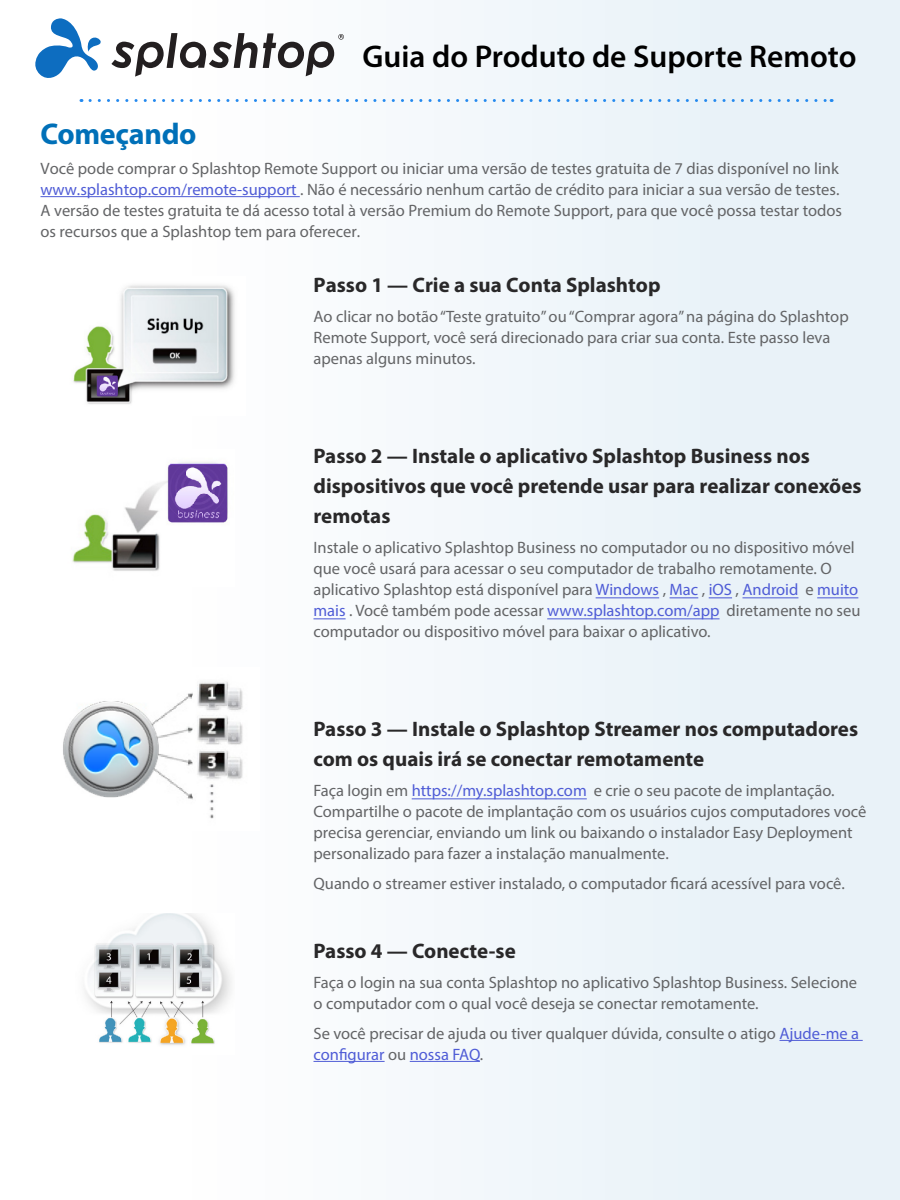
<style>
.page{position:relative;width:900px;height:1200px;background:#fff}
.page>*{position:absolute;margin:0;border:0;box-sizing:border-box;transform-origin:0 0}
.t1{font:600 31.5px "Myriad Pro";color:#000}
.t2{font:700 30px "Myriad Pro";letter-spacing:-.01em;color:#0070b8}
.t3{font:700 21px/30px "Myriad Pro";color:#292829}
.t4{font:16.5px/21px "Myriad Pro";color:#636466}
.s1{color:#4f5cd6}
</style>
<div class="page">
<div style="left:171px;top:0;width:729px;height:1200px;background:linear-gradient(to right,#fefefe,#e5f0f7)"></div>
<svg style="left:90px;top:99px;width:742px;height:3px"></svg>
<svg style="left:111px;top:33px;width:233px;height:44px"></svg>
<svg style="left:35px;top:18px;width:66px;height:60px"></svg>
<hr style="left:40px;top:196px;width:260px;height:1px;background:#4f5cd6">
<hr style="left:780px;top:1040px;width:83px;height:1px;background:#4f5cd6">
<hr style="left:314px;top:1061px;width:71px;height:1px;background:#4f5cd6">
<hr style="left:410px;top:1061px;width:70px;height:1px;background:#4f5cd6">
<img style="left:73px;top:276px;width:173px;height:140px">
<img style="left:84px;top:914px;width:150px;height:141px">
<img style="left:72px;top:449px;width:162px;height:138px">
<img style="left:63px;top:667px;width:197px;height:163px">
<hr style="left:596px;top:597px;width:63px;height:1px;background:#4f5cd6">
<svg style="left:670px;top:597px;width:28px;height:1px"></svg>
<svg style="left:709px;top:597px;width:23px;height:1px"></svg>
<hr style="left:742px;top:597px;width:56px;height:1px;background:#4f5cd6">
<hr style="left:817px;top:597px;width:41px;height:1px;background:#4f5cd6">
<hr style="left:314px;top:618px;width:32px;height:1px;background:#4f5cd6">
<hr style="left:547px;top:618px;width:173px;height:1px;background:#4f5cd6">
<hr style="left:412px;top:798px;width:175px;height:1px;background:#4f5cd6">
<h1 class="t1" style="left:363px;top:37px;width:495px">Guia do Produto de Suporte Remoto</h1>
<p class="t2" style="left:40px;top:114px;width:158px">Começando</p>
<p class="t4" style="left:40px;top:158px;width:803px">Você pode comprar o Splashtop Remote Support ou iniciar uma versão de testes gratuita de 7 dias disponível no link <span class="s1">www.splashtop.com/remote-support</span> . Não é necessário nenhum cartão de crédito para iniciar a sua versão de testes.<br>A versão de testes gratuita te dá acesso total à versão Premium do Remote Support, para que você possa testar todos os recursos que a Splashtop tem para oferecer.</p>
<p class="t3" style="left:314px;top:269px;width:349px">Passo 1 — Crie a sua Conta Splashtop</p>
<p class="t4" style="left:314px;top:305px;width:537px">Ao clicar no botão “Teste gratuito” ou “Comprar agora” na página do Splashtop<br>Remote Support, você será direcionado para criar sua conta. Este passo leva apenas alguns minutos.</p>
<p class="t3" style="left:314px;top:440px;width:550px">Passo 2 — Instale o aplicativo Splashtop Business nos dispositivos que você pretende usar para realizar conexões remotas</p>
<p class="t4" style="left:314px;top:536px;width:548px">Instale o aplicativo Splashtop Business no computador ou no dispositivo móvel que você usará para acessar o seu computador de trabalho remotamente. O aplicativo Splashtop está disponível para <span class="s1">Windows</span> , <span class="s1">Mac</span> , <span class="s1">iOS</span> , <span class="s1">Android</span> e <span class="s1">muito mais</span> . Você também pode acessar <span class="s1">www.splashtop.com/app</span> diretamente no seu computador ou dispositivo móvel para baixar o aplicativo.</p>
<p class="t3" style="left:314px;top:713px;width:546px">Passo 3 — Instale o Splashtop Streamer nos computadores com os quais irá se conectar remotamente</p>
<p class="t4" style="left:314px;top:779px;width:554px">Faça login em <span class="s1">https://my.splashtop.com</span> e crie o seu pacote de implantação.<br>Compartilhe o pacote de implantação com os usuários cujos computadores você precisa gerenciar, enviando um link ou baixando o instalador Easy Deployment personalizado para fazer a instalação manualmente.</p>
<p class="t4" style="left:314px;top:872px;width:533px">Quando o streamer estiver instalado, o computador ficará acessível para você.</p>
<p class="t3" style="left:314px;top:935px;width:204px">Passo 4 — Conecte-se</p>
<p class="t4" style="left:314px;top:971px;width:545px">Faça o login na sua conta Splashtop no aplicativo Splashtop Business. Selecione o computador com o qual você deseja se conectar remotamente.</p>
<p class="t4" style="left:314px;top:1022px;width:547px">Se você precisar de ajuda ou tiver qualquer dúvida, consulte o atigo <span class="s1">Ajude-me a configurar</span> ou <span class="s1">nossa FAQ</span>.</p>
</div>
